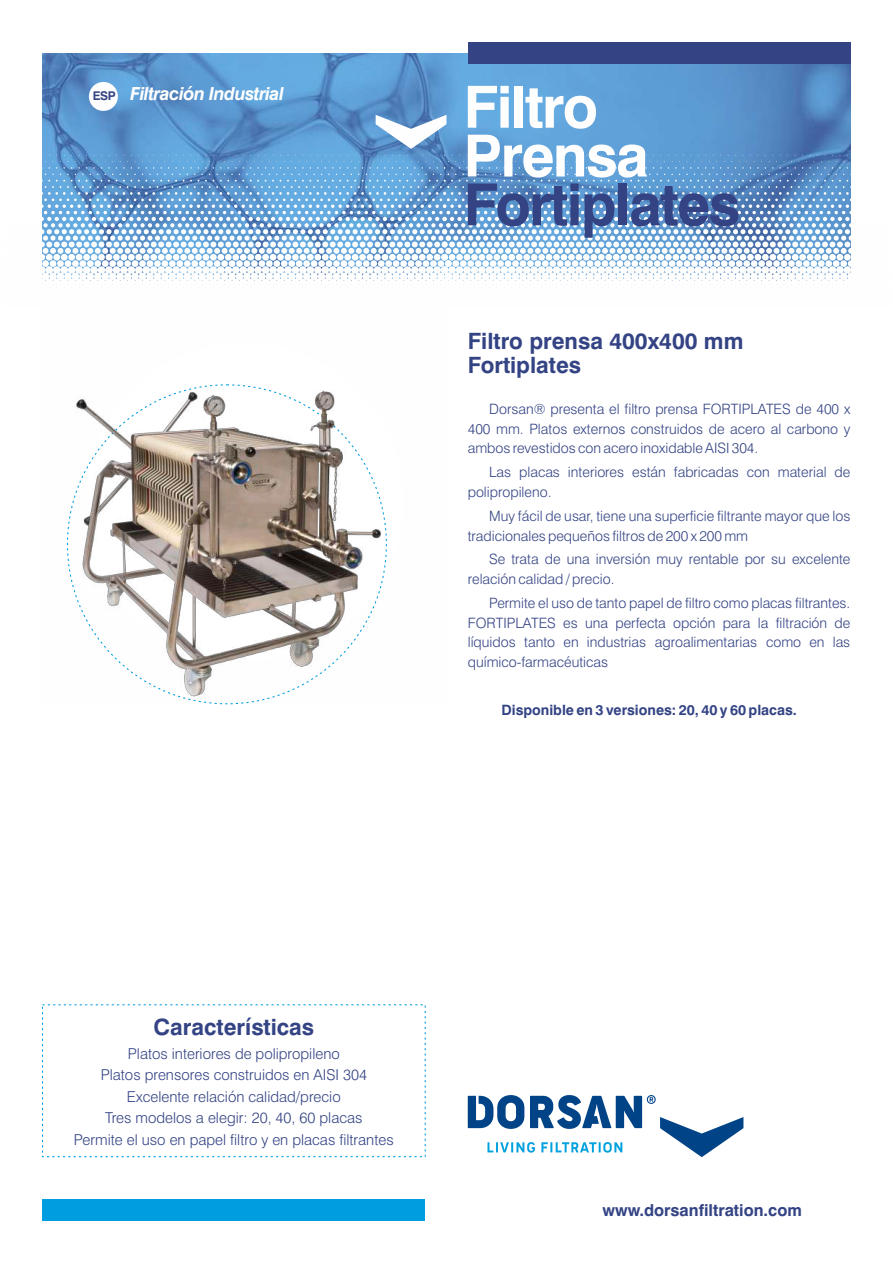
<style>
.page{position:relative;width:893px;height:1263px;background:#fff}
.page>*{position:absolute;margin:0;border:0;box-sizing:border-box;transform-origin:0 0}
.t1{font:700 58.2px/48.8px "Swiss 721 BT";letter-spacing:-.03em;color:#fefefe}
.t2{font:700 58.2px "Swiss 721 BT";letter-spacing:-.03em;color:#334384}
.t3{font:700 22.5px/24.3px "Swiss 721 BT";color:#334384}
.t4{font:italic 700 18px "Swiss 721 BT";letter-spacing:-.03em;color:#fefefe}
.t5{font:700 16.5px "Swiss 721 BT";color:#334384}
.t6{font:300 15px/21.6px "Swiss 721 BT";color:#334384;text-align:center}
.t7{font:300 14.25px/19.6px "Swiss 721 BT";color:#334384}
.t8{font:700 14.25px "Swiss 721 BT";color:#334384}
.s1{font-style:normal;font-size:12px;color:#334384}
</style>
<div class="page">
<svg style="left:43px;top:53px;width:807px;height:102px;background:#5a97cf"></svg>
<div style="left:89px;top:82px;width:29px;height:29px;background:#fefefe;border-radius:50%"></div>
<svg style="left:453px;top:155px;width:398px;height:130px"></svg>
<svg style="left:42px;top:155px;width:411px;height:133px"></svg>
<div style="left:468px;top:43px;width:382px;height:21px;background:#334384"></div>
<div style="left:43px;top:1199px;width:382px;height:21px;background:#009ee0"></div>
<svg style="left:468px;top:1095px;width:275px;height:62px"></svg>
<svg style="left:376px;top:115px;width:70px;height:34px"></svg>
<img style="left:66px;top:384px;width:321px;height:321px">
<p class="t4" style="left:93px;top:86px;width:193px"><span class="s1">ESP</span> Filtración Industrial</p>
<h1 class="t1" style="left:463px;top:88px;width:187px">Filtro<br>Prensa</h1>
<h1 class="t2" style="left:463px;top:181px;width:278px">Fortiplates</h1>
<h2 class="t3" style="left:468px;top:331px;width:277px">Filtro prensa 400x400 mm<br>Fortiplates</h2>
<p class="t7" style="left:468px;top:401px;width:384px;text-align:justify;text-indent:21px">Dorsan® presenta el filtro prensa FORTIPLATES de 400 x 400 mm. Platos externos construidos de acero al carbono y ambos revestidos con acero inoxidable AISI 304.</p>
<p class="t7" style="left:468px;top:464px;width:384px;text-indent:21px">Las placas interiores están fabricadas con material de polipropileno.</p>
<p class="t7" style="left:468px;top:507px;width:384px;text-indent:21px">Muy fácil de usar, tiene una superficie filtrante mayor que los tradicionales pequeños filtros de 200 x 200 mm</p>
<p class="t7" style="left:468px;top:551px;width:384px;text-indent:21px">Se trata de una inversión muy rentable por su excelente relación calidad / precio.</p>
<p class="t7" style="left:468px;top:594px;width:384px;text-align:justify;text-indent:21px">Permite el uso de tanto papel de filtro como placas filtrantes.<br>FORTIPLATES es una perfecta opción para la filtración de líquidos tanto en industrias agroalimentarias como en las químico-farmacéuticas</p>
<p class="t8" style="left:501px;top:704px;width:297px">Disponible en 3 versiones: 20, 40 y 60 placas.</p>
<h2 class="t3" style="left:154px;top:1017px;width:162px">Características</h2>
<p class="t6" style="left:74px;top:1044px;width:321px">Platos interiores de polipropileno<br>Platos prensores construidos en AISI 304<br>Excelente relación calidad/precio<br>Tres modelos a elegir: 20, 40, 60 placas<br>Permite el uso en papel filtro y en placas filtrantes</p>
<p class="t5" style="left:603px;top:1203px;width:201px">www.dorsanfiltration.com</p>
</div>
